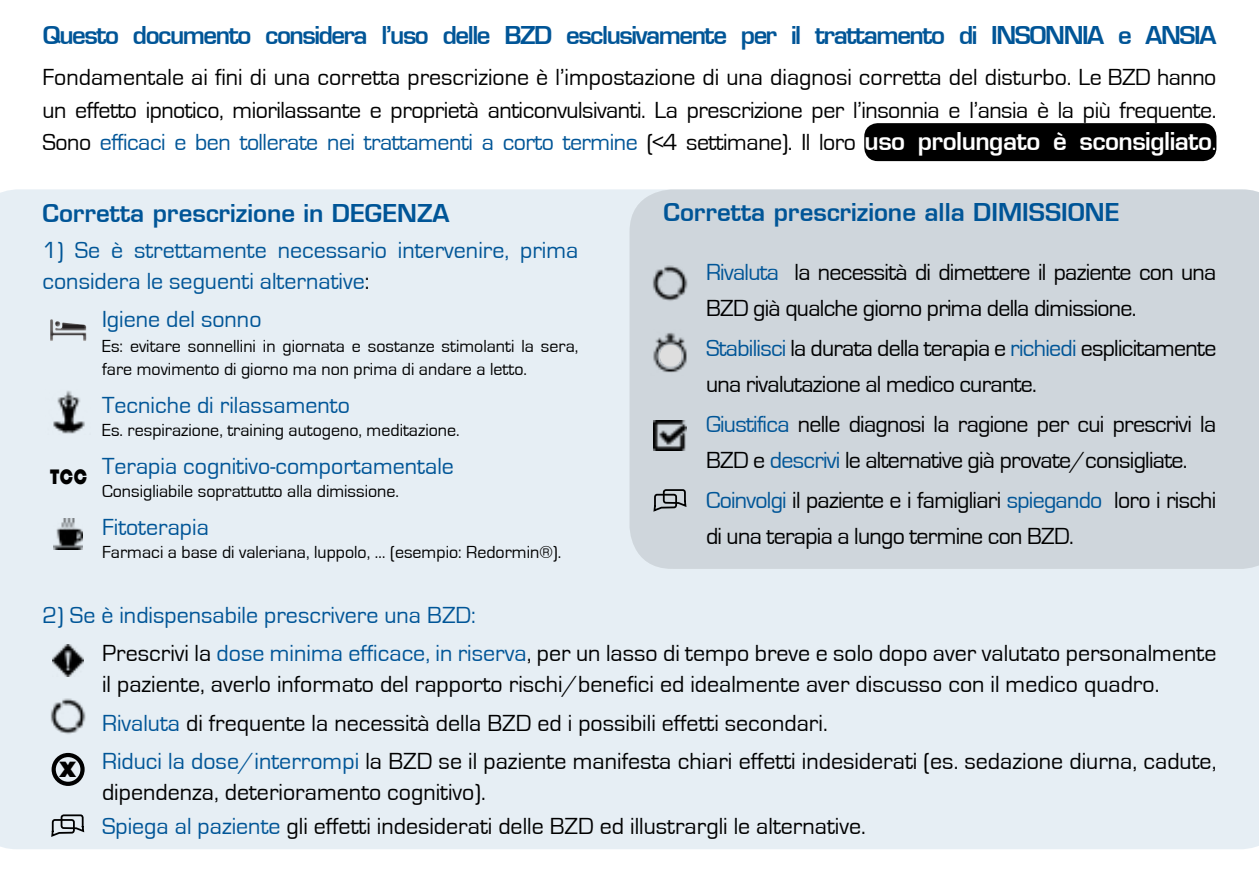
<style>
.page{position:relative;width:1259px;height:893px;background:#fff}
.page>*{position:absolute;margin:0;border:0;box-sizing:border-box;transform-origin:0 0}
.t1{font:24px/38.7px "Eurostile";color:#000}
.t2{font:24px/36px "Eurostile";letter-spacing:-.03em;color:#000}
.t3{font:24px/30.3px "Eurostile";color:#005597}
.t4{font:600 24px "Eurostile";letter-spacing:-.06em;color:#005597}
.t5{font:600 24px "Eurostile";color:#005597}
.t6{font:22.8px "Bauhaus 93";color:#000;scale:1.33 1}
.t7{font:21.6px "Bauhaus 93";color:#000;scale:.83 1}
.t8{font:18px/23.1px "Eurostile";color:#000}
.s1{color:#005597}
.s2{font-weight:600;color:#fff}
.s3{color:#fff}
.s4{color:#000}
</style>
<div class="page">
<div style="left:866px;top:125px;width:349px;height:35px;background:#000;border-radius:12px"></div>
<div style="left:864px;top:123px;width:352px;height:38px;border:3px solid #000;border-radius:12px"></div>
<div style="left:0;top:189px;width:1259px;height:660px;background:#e6eef4"></div>
<div style="left:629px;top:189px;width:630px;height:380px;background:#cfd6dc"></div>
<img style="left:45px;top:389px;width:46px;height:46px">
<img style="left:53px;top:518px;width:30px;height:31px">
<img style="left:50px;top:319px;width:36px;height:22px">
<img style="left:52px;top:645px;width:32px;height:31px">
<img style="left:49px;top:697px;width:38px;height:38px;border-radius:19px">
<img style="left:651px;top:263px;width:38px;height:38px;border-radius:19px">
<img style="left:651px;top:330px;width:38px;height:45px">
<div style="left:660px;top:345px;width:21px;height:22px;background:#dedede;border-radius:50%"></div>
<img style="left:654px;top:420px;width:32px;height:30px">
<div style="left:52px;top:753px;width:33px;height:33px;border:4px solid #000;border-radius:50%"></div>
<div style="left:61px;top:814px;width:23px;height:15px;border:2px solid #000;border-radius:2px"></div>
<div style="left:52px;top:819px;width:23px;height:15px;border:2px solid #000;border-radius:2px"></div>
<div style="left:663px;top:489px;width:23px;height:15px;border:2px solid #000;border-radius:2px"></div>
<div style="left:654px;top:494px;width:23px;height:14px;border:2px solid #000;border-radius:2px"></div>
<p class="t4" style="left:43px;top:20px;width:1175px">Questo documento considera l’uso delle BZD esclusivamente per il trattamento di INSONNIA e ANSIA</p>
<p class="t1" style="left:43px;top:61px;width:1175px;line-height:32.7px;text-align:justify">Fondamentale ai fini di una corretta prescrizione è l’impostazione di una diagnosi corretta del disturbo. Le BZD hanno un effetto ipnotico, miorilassante e proprietà anticonvulsivanti. La prescrizione per l’insonnia e l’ansia è la più frequente.<br>Sono <span class="s1">efficaci e ben tollerate nei trattamenti a corto termine</span> (&lt;4 settimane). Il loro <span class="s2">uso prolungato è sconsigliato</span><span class="s3">.</span></p>
<p class="t5" style="left:43px;top:198px;width:409px">Corretta prescrizione in DEGENZA</p>
<p class="t3" style="left:43px;top:236px;width:537px">1) Se è strettamente necessario intervenire, prima considera le seguenti alternative<span class="s4">:</span></p>
<p class="t3" style="left:102px;top:304px;width:161px">Igiene del sonno</p>
<p class="t8" style="left:102px;top:335px;width:478px">Es: evitare sonnellini in giornata e sostanze stimolanti la sera, fare movimento di giorno ma non prima di andare a letto.</p>
<p class="t3" style="left:102px;top:390px;width:249px">Tecniche di rilassamento</p>
<p class="t8" style="left:102px;top:419px;width:359px">Es. respirazione, training autogeno, meditazione.</p>
<p class="t3" style="left:102px;top:452px;width:353px">Terapia cognitivo-comportamentale</p>
<p class="t8" style="left:102px;top:480px;width:298px">Consigliabile soprattutto alla dimissione.</p>
<p class="t3" style="left:102px;top:513px;width:108px">Fitoterapia</p>
<p class="t8" style="left:102px;top:541px;width:461px">Farmaci a base di valeriana, luppolo, … (esempio: Redormin®).</p>
<p class="t7" style="left:50px;top:464px;width:46px">TCC</p>
<p class="t5" style="left:663px;top:197px;width:457px">Corretta prescrizione alla DIMISSIONE</p>
<p class="t2" style="left:706px;top:254px;width:512px"><span class="s1">Rivaluta</span> la necessità di dimettere il paziente con una<br>BZD già qualche giorno prima della dimissione.</p>
<p class="t2" style="left:706px;top:330px;width:512px"><span class="s1">Stabilisci</span> la durata della terapia e <span class="s1">richiedi</span> esplicitamente una rivalutazione al medico curante.</p>
<p class="t2" style="left:706px;top:406px;width:512px"><span class="s1">Giustifica</span> nelle diagnosi la ragione per cui prescrivi la<br>BZD e <span class="s1">descrivi</span> le alternative già provate/consigliate.</p>
<p class="t2" style="left:706px;top:482px;width:512px"><span class="s1">Coinvolgi</span> il paziente e i famigliari <span class="s1">spiegando</span> loro i rischi di una terapia a lungo termine con BZD.</p>
<p class="t1" style="left:102px;top:596px;width:1116px;text-indent:-60px"><span class="s1">2) Se è indispensabile prescrivere una BZD:<br></span>Prescrivi la <span class="s1">dose minima efficace, in riserva</span>, per un lasso di tempo breve e solo dopo aver valutato personalmente</p>
<p class="t1" style="left:102px;top:665px;width:1116px">il paziente, averlo informato del rapporto rischi/benefici ed idealmente aver discusso con il medico quadro.<br><span class="s1">Rivaluta</span> di frequente la necessità della BZD ed i possibili effetti secondari.<br><span class="s1">Riduci la dose/interrompi</span> la BZD se il paziente manifesta chiari effetti indesiderati (es. sedazione diurna, cadute,</p>
<p class="t1" style="left:102px;top:775px;width:765px;line-height:33.9px">dipendenza, deterioramento cognitivo).<br><span class="s1">Spiega al paziente</span> gli effetti indesiderati delle BZD ed illustrargli le alternative.</p>
<p class="t6" style="left:60px;top:757px;width:13px">X</p>
</div>
